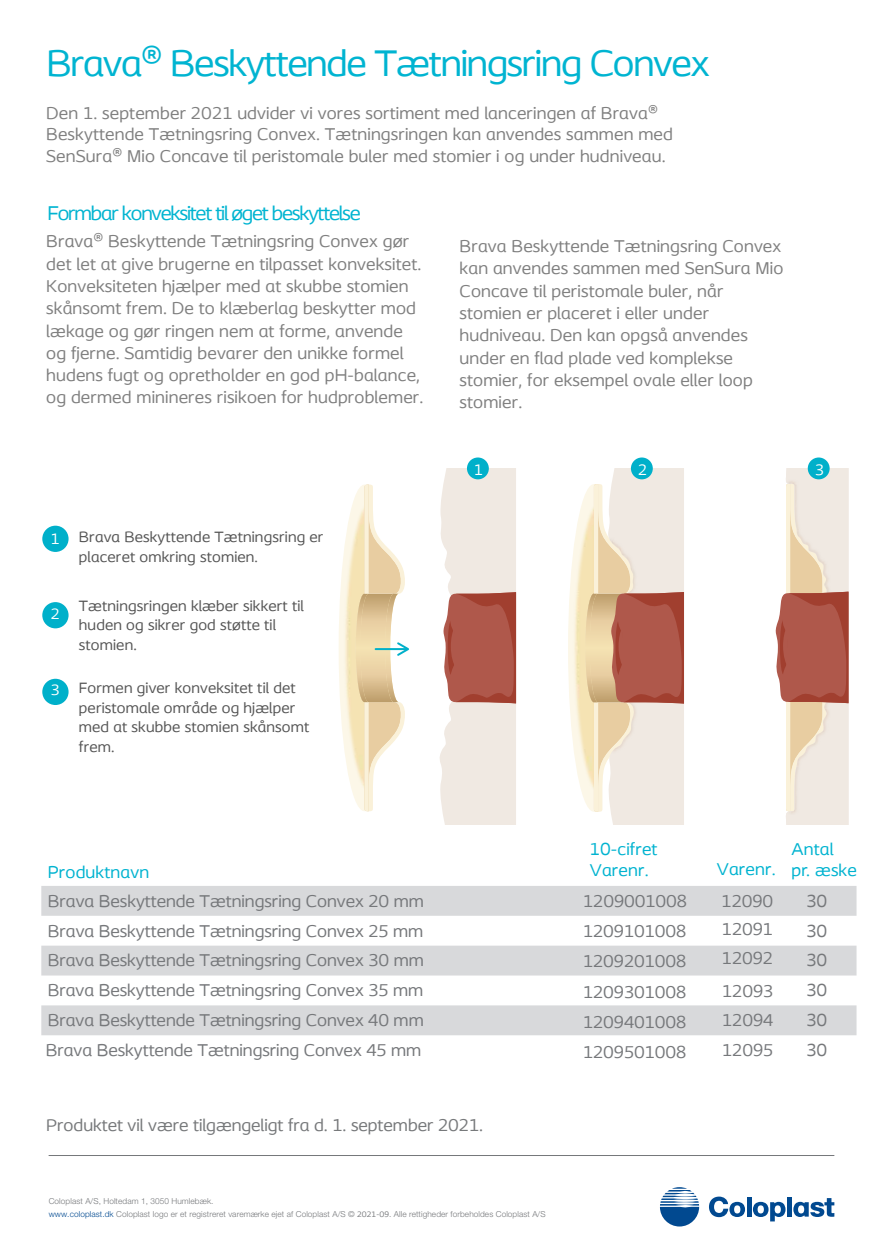
<style>
.page{position:relative;width:883px;height:1253px;background:#fff}
.page>*{position:absolute;margin:0;border:0;box-sizing:border-box;transform-origin:0 0}
.t1{font:39px "Coloplast";letter-spacing:-.03em;color:#00b4d1}
.t2{font:21px "Coloplast";letter-spacing:-.055em;color:#00b4d1}
.t3{font:18px/22.4px "Coloplast";letter-spacing:.01em;color:#808080}
.t4{font:18px/30.3px "Coloplast";color:#76787b}
.t5{font:18px "Coloplast";color:#77797b}
.t6{font:18px/21.6px "Coloplast";letter-spacing:.01em;color:#00b3d0}
.t7{font:15.75px/19.5px "Coloplast";letter-spacing:.01em;color:#565656}
.t8{font:15.75px "Coloplast";color:#fff}
.t9{font:300 8.25px/12.9px "Helvetica Neue LT Pro";letter-spacing:.01em;color:#76787b}
.s1{color:#fff}
.s2{color:#014990}
.s3{font-family:"Coloplast";font-weight:400}
</style>
<div class="page">
<hr style="left:49px;top:1155px;width:785px;height:1px;background:#76787b">
<svg style="left:709px;top:1196px;width:36px;height:21px"></svg>
<div style="left:746px;top:1196px;width:5px;height:20px;background:#014990"></div>
<hr style="left:787px;top:1196px;width:4px;height:20px;background:#014990">
<svg style="left:752px;top:1201px;width:33px;height:20px"></svg>
<svg style="left:793px;top:1198px;width:41px;height:18px"></svg>
<svg style="left:660px;top:1187px;width:39px;height:39px"></svg>
<svg style="left:41px;top:886px;width:815px;height:149px;fill:#d8d9db"></svg>
<svg style="left:439px;top:468px;width:77px;height:356px;background:#dec0b8"></svg>
<svg style="left:568px;top:468px;width:116px;height:356px;background:#e4cbb9"></svg>
<svg style="left:775px;top:468px;width:73px;height:356px;background:#ddbcaf"></svg>
<div style="left:631px;top:457px;width:21px;height:22px;background:#00b0ca;border-radius:50%"></div>
<div style="left:807px;top:457px;width:22px;height:22px;background:#00b0ca;border-radius:50%"></div>
<div style="left:467px;top:457px;width:22px;height:22px;background:#00b0ca;border-radius:50%"></div>
<svg style="left:339px;top:484px;width:70px;height:327px"></svg>
<hr style="left:375px;top:648px;width:32px;height:2px;background:#00b0ca">
<div style="left:42px;top:525px;width:27px;height:27px;background:#00b0ca;border-radius:50%"></div>
<div style="left:42px;top:678px;width:27px;height:27px;background:#00b0ca;border-radius:50%"></div>
<div style="left:42px;top:602px;width:27px;height:26px;background:#00b0ca;border-radius:50%"></div>
<h1 class="t1" style="left:46px;top:40px;width:664px">Brava® Beskyttende Tætningsring Convex</h1>
<p class="t3" style="left:46px;top:102px;width:628px;line-height:21.6px">Den 1. september 2021 udvider vi vores sortiment med lanceringen af Brava®<br>Beskyttende Tætningsring Convex. Tætningsringen kan anvendes sammen med<br>SenSura® Mio Concave til peristomale buler med stomier i og under hudniveau.</p>
<p class="t2" style="left:47px;top:200px;width:315px">Formbar konveksitet til øget beskyttelse</p>
<p class="t3" style="left:46px;top:230px;width:378px">Brava® Beskyttende Tætningsring Convex gør det let at give brugerne en tilpasset konveksitet.<br>Konveksiteten hjælper med at skubbe stomien skånsomt frem. De to klæberlag beskytter mod lækage og gør ringen nem at forme, anvende og fjerne. Samtidig bevarer den unikke formel hudens fugt og opretholder en god pH-balance, og dermed minineres risikoen for hudproblemer.</p>
<p class="t8" style="left:51px;top:529px;width:10px">1</p>
<p class="t8" style="left:51px;top:604px;width:10px">2</p>
<p class="t8" style="left:51px;top:680px;width:10px">3</p>
<p class="t7" style="left:79px;top:527px;width:246px">Brava Beskyttende Tætningsring er placeret omkring stomien.<span class="s1">2</span></p>
<p class="t7" style="left:79px;top:595px;width:226px">Tætningsringen klæber sikkert til huden og sikrer god støtte til stomien.</p>
<p class="t7" style="left:79px;top:678px;width:232px">Formen giver konveksitet til det peristomale område og hjælper med at skubbe stomien skånsomt frem.</p>
<p class="t3" style="left:459px;top:235px;width:325px">Brava Beskyttende Tætningsring Convex kan anvendes sammen med SenSura Mio<br>Concave til peristomale buler, når stomien er placeret i eller under hudniveau. Den kan opgså anvendes under en flad plade ved komplekse stomier, for eksempel ovale eller loop stomier.</p>
<p class="t8" style="left:474px;top:460px;width:10px">1</p>
<p class="t8" style="left:638px;top:460px;width:10px">2</p>
<p class="t8" style="left:814px;top:460px;width:10px">3</p>
<p class="t6" style="left:589px;top:837px;width:69px">10-cifret<br>Varenr.</p>
<p class="t6" style="left:48px;top:861px;width:103px">Produktnavn</p>
<p class="t6" style="left:716px;top:858px;width:60px">Varenr.</p>
<p class="t6" style="left:791px;top:837px;width:67px">Antal<br>pr. æske</p>
<p class="t4" style="left:48px;top:885px;width:377px">Brava Beskyttende Tætningsring Convex 20 mm</p>
<p class="t4" style="left:806px;top:885px;width:22px">30</p>
<p class="t4" style="left:48px;top:915px;width:377px">Brava Beskyttende Tætningsring Convex 25 mm</p>
<p class="t4" style="left:806px;top:915px;width:22px">30</p>
<p class="t4" style="left:48px;top:945px;width:377px">Brava Beskyttende Tætningsring Convex 30 mm</p>
<p class="t4" style="left:806px;top:945px;width:22px">30</p>
<p class="t4" style="left:48px;top:974px;width:377px">Brava Beskyttende Tætningsring Convex 35 mm</p>
<p class="t4" style="left:806px;top:974px;width:22px">30</p>
<p class="t4" style="left:48px;top:1004px;width:377px">Brava Beskyttende Tætningsring Convex 40 mm</p>
<p class="t4" style="left:806px;top:1005px;width:22px;line-height:29.8px">30<br>30</p>
<p class="t4" style="left:583px;top:885px;width:105px;text-align:justify">1209001008<br>1209101008<br>1209201008<br>1209301008<br>1209401008<br>1209501008</p>
<p class="t4" style="left:721px;top:885px;width:53px">12090</p>
<p class="t4" style="left:722px;top:913px;width:53px">12091</p>
<p class="t4" style="left:722px;top:940px;width:53px;line-height:33.6px">12092<br>12093</p>
<p class="t4" style="left:722px;top:1004px;width:53px">12094<br>12095</p>
<p class="t4" style="left:46px;top:1034px;width:377px">Brava Beskyttende Tætningsring Convex 45 mm</p>
<p class="t5" style="left:46px;top:1114px;width:438px">Produktet vil være tilgængeligt fra d. 1. september 2021.</p>
<p class="t9" style="left:49px;top:1193px;width:498px">Coloplast A/S, Holtedam 1, 3050 Humlebæk.<br><span class="s2">www.coloplast.dk</span> Coloplast logo er et registreret varemærke ejet af Coloplast A/S © <span class="s3">2021-09</span>. Alle rettigheder forbeholdes Coloplast A/S</p>
</div>
